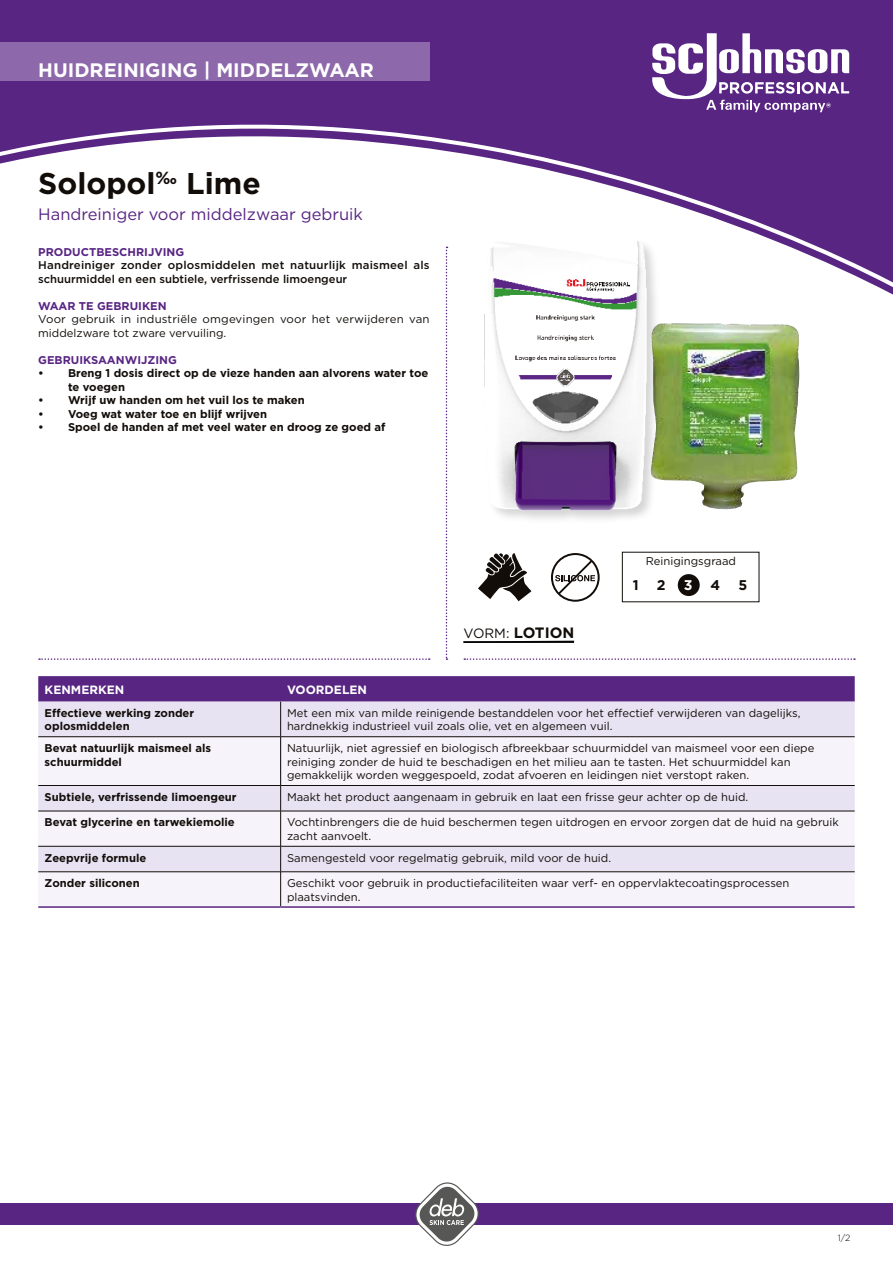
<style>
.page{position:relative;width:893px;height:1263px;background:#fff}
.page>*{position:absolute;margin:0;border:0;box-sizing:border-box;transform-origin:0 0}
.t1{font:700 30px "Gotham";color:#120d09}
.t2{font:700 19.5px "Gotham";color:#fff}
.t3{font:16.5px "Gotham";color:#582583}
.t4{font:700 15px "Gotham";color:#120d09}
.t5{font:700 14.1px "Gotham";color:#120d09}
.t6{font:700 14.1px "Gotham";color:#fff}
.t7{font:700 12px "Gotham";color:#fff}
.t8{font:11.25px/13.5px "Gotham";color:#120d09}
.t9{font:700 11.25px/13.5px "Gotham";color:#120d09}
.t10{font:500 11.25px/13.5px "Gotham";letter-spacing:.015em;color:#120d09}
.t11{font:700 11.25px "Gotham";color:#582583}
.t12{font:300 9px "Gotham";color:#000}
.s1{font-weight:400;font-size:13.5px}
</style>
<div class="page">
<div style="left:0;top:0;width:893px;height:301px;background:#582583"></div>
<svg style="left:0;top:119px;width:893px;height:175px"></svg>
<div style="left:0;top:1203px;width:893px;height:22px;background:#582583"></div>
<svg style="left:415px;top:1182px;width:64px;height:64px"></svg>
<div style="left:0;top:43px;width:429px;height:38px;background:#8d68aa"></div>
<svg style="left:652px;top:33px;width:197px;height:79px"></svg>
<img style="left:472px;top:240px;width:190px;height:279px">
<svg style="left:446px;top:247px;width:1px;height:413px"></svg>
<svg style="left:529px;top:640px;width:46px;height:3px"></svg>
<svg style="left:39px;top:658px;width:391px;height:2px"></svg>
<svg style="left:464px;top:658px;width:391px;height:2px"></svg>
<svg style="left:38px;top:676px;width:817px;height:26px;background:#5c2a86"></svg>
<div style="left:38px;top:702px;width:817px;height:34px;background:#e8e3f2"></div>
<svg style="left:38px;top:737px;width:817px;height:169px;fill:#f6f3fa"></svg>
<svg style="left:280px;top:786px;width:1px;height:25px"></svg>
<hr style="left:280px;top:811px;width:1px;height:35px;background:#120d09">
<svg style="left:280px;top:847px;width:1px;height:24px"></svg>
<hr style="left:280px;top:872px;width:1px;height:34px;background:#120d09">
<hr style="left:38px;top:785px;width:243px;height:1px;background:#120d09">
<hr style="left:281px;top:785px;width:574px;height:1px;background:#120d09">
<hr style="left:38px;top:811px;width:243px;height:1px;background:#120d09">
<hr style="left:281px;top:811px;width:574px;height:1px;background:#120d09">
<hr style="left:280px;top:737px;width:1px;height:48px;background:#000">
<hr style="left:38px;top:906px;width:243px;height:2px;background:#582583">
<hr style="left:281px;top:906px;width:574px;height:2px;background:#582583">
<hr style="left:38px;top:846px;width:243px;height:1px;background:#120d09">
<hr style="left:281px;top:846px;width:574px;height:1px;background:#120d09">
<hr style="left:38px;top:871px;width:243px;height:1px;background:#120d09">
<hr style="left:281px;top:871px;width:574px;height:1px;background:#120d09">
<hr style="left:280px;top:702px;width:1px;height:34px;background:#120d09">
<hr style="left:38px;top:736px;width:243px;height:1px;background:#120d09">
<hr style="left:281px;top:736px;width:574px;height:1px;background:#120d09">
<div style="left:678px;top:574px;width:22px;height:22px;background:#120d09;border-radius:50%"></div>
<svg style="left:551px;top:553px;width:49px;height:49px"></svg>
<svg style="left:478px;top:553px;width:53px;height:48px"></svg>
<img style="left:650px;top:323px;width:150px;height:186px">
<hr style="left:463px;top:641px;width:111px;height:2px;background:#000">
<h2 class="t2" style="left:38px;top:57px;width:337px">HUIDREINIGING | MIDDELZWAAR</h2>
<h1 class="t1" style="left:38px;top:164px;width:224px">Solopol<sup>‰</sup> Lime</h1>
<h3 class="t3" style="left:38px;top:203px;width:326px">Handreiniger voor middelzwaar gebruik</h3>
<p class="t11" style="left:38px;top:244px;width:148px">PRODUCTBESCHRIJVING</p>
<p class="t10" style="left:38px;top:258px;width:393px">Handreiniger zonder oplosmiddelen met natuurlijk maismeel als schuurmiddel en een subtiele, verfrissende limoengeur</p>
<p class="t11" style="left:38px;top:298px;width:130px">WAAR TE GEBRUIKEN</p>
<p class="t8" style="left:38px;top:312px;width:393px">Voor gebruik in industriële omgevingen voor het verwijderen van middelzware tot zware vervuiling.</p>
<p class="t11" style="left:38px;top:352px;width:140px">GEBRUIKSAANWIJZING</p>
<p class="t9" style="left:68px;top:366px;width:362px;text-indent:-30px">• Breng 1 dosis direct op de vieze handen aan alvorens water toe te voegen</p>
<p class="t9" style="left:38px;top:393px;width:268px">• Wrijf uw handen om het vuil los te maken</p>
<p class="t9" style="left:38px;top:407px;width:230px">• Voeg wat water toe en blijf wrijven</p>
<p class="t9" style="left:38px;top:420px;width:349px">• Spoel de handen af met veel water en droog ze goed af</p>
<h3 class="t4" style="left:463px;top:622px;width:112px"><span class="s1">VORM:</span> LOTION</h3>
<p class="t8" style="left:646px;top:554px;width:92px">Reinigingsgraad</p>
<p class="t5" style="left:633px;top:575px;width:7px">1</p>
<p class="t5" style="left:657px;top:575px;width:10px">2</p>
<p class="t6" style="left:684px;top:575px;width:10px">3</p>
<p class="t5" style="left:711px;top:575px;width:11px">4</p>
<p class="t5" style="left:738px;top:575px;width:10px">5</p>
<p class="t7" style="left:45px;top:681px;width:81px">KENMERKEN</p>
<p class="t7" style="left:287px;top:681px;width:81px">VOORDELEN</p>
<p class="t9" style="left:45px;top:706px;width:151px">Effectieve werking zonder oplosmiddelen</p>
<p class="t8" style="left:287px;top:706px;width:515px">Met een mix van milde reinigende bestanddelen voor het effectief verwijderen van dagelijks, hardnekkig industrieel vuil zoals olie, vet en algemeen vuil.</p>
<p class="t9" style="left:45px;top:741px;width:168px">Bevat natuurlijk maismeel als schuurmiddel</p>
<p class="t8" style="left:287px;top:741px;width:529px">Natuurlijk, niet agressief en biologisch afbreekbaar schuurmiddel van maismeel voor een diepe reiniging zonder de huid te beschadigen en het milieu aan te tasten. Het schuurmiddel kan gemakkelijk worden weggespoeld, zodat afvoeren en leidingen niet verstopt raken.</p>
<p class="t9" style="left:45px;top:790px;width:193px">Subtiele, verfrissende limoengeur</p>
<p class="t8" style="left:287px;top:790px;width:463px">Maakt het product aangenaam in gebruik en laat een frisse geur achter op de huid.</p>
<p class="t9" style="left:45px;top:815px;width:192px">Bevat glycerine en tarwekiemolie</p>
<p class="t8" style="left:287px;top:815px;width:553px">Vochtinbrengers die de huid beschermen tegen uitdrogen en ervoor zorgen dat de huid na gebruik zacht aanvoelt.</p>
<p class="t9" style="left:45px;top:851px;width:103px">Zeepvrije formule</p>
<p class="t8" style="left:287px;top:851px;width:326px">Samengesteld voor regelmatig gebruik, mild voor de huid.</p>
<p class="t9" style="left:45px;top:876px;width:97px">Zonder siliconen</p>
<p class="t8" style="left:287px;top:876px;width:504px">Geschikt voor gebruik in productiefaciliteiten waar verf- en oppervlaktecoatingsprocessen plaatsvinden.</p>
<p class="t12" style="left:838px;top:1232px;width:14px">1/2</p>
</div>
